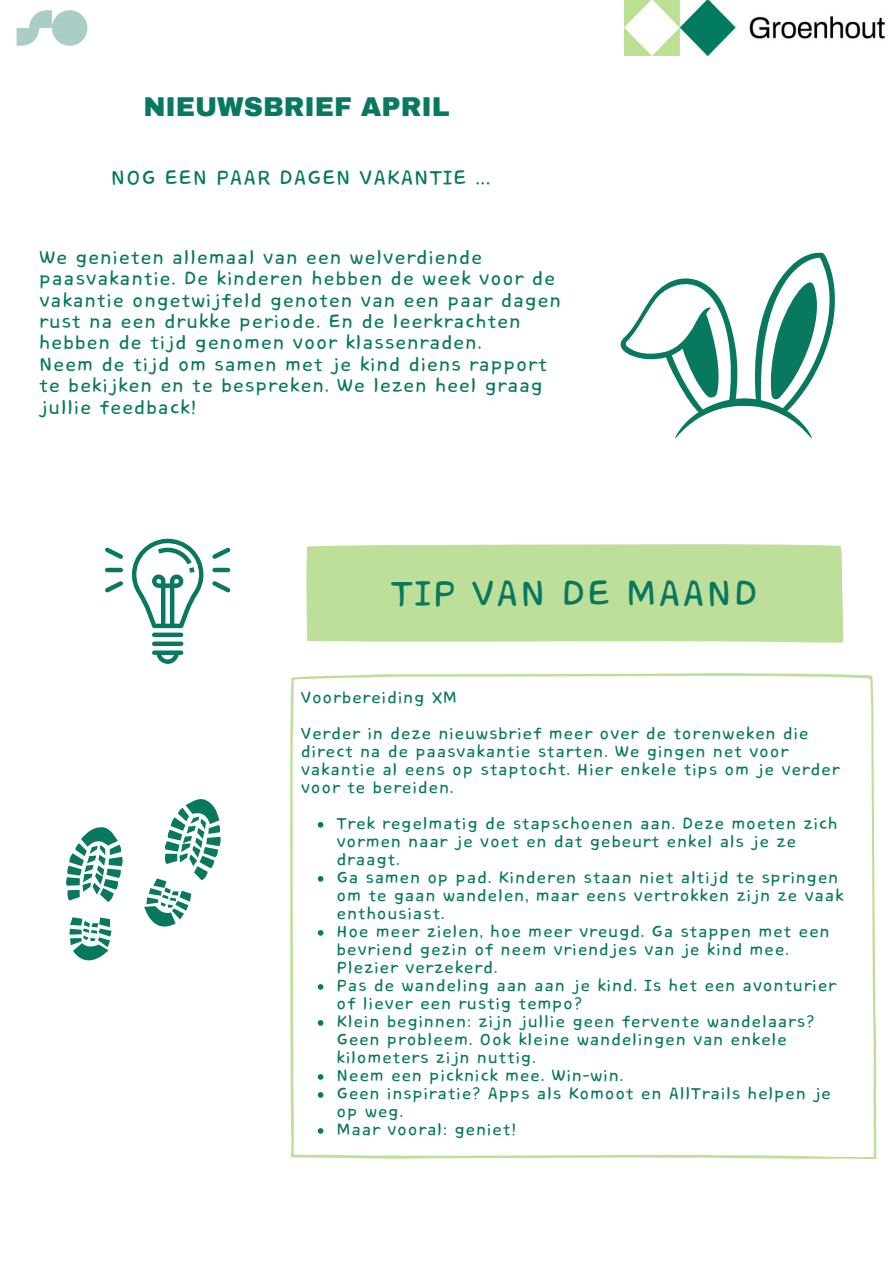
<style>
.page{position:relative;width:894px;height:1264px;background:#fff}
.page>*{position:absolute;margin:0;border:0;box-sizing:border-box;transform-origin:0 0}
.t1{font:45.75px "Core Bandi Face";color:#08795e}
.t2{font:900 26.55px "Archivo";color:#08795e}
.t3{font:25.95px "Core Bandi Face";color:#08795e}
.t4{font:24px/21.3px "Core Bandi Face";color:#08795e}
.t5{font:21px/18px "Core Bandi Face";color:#08795e}
</style>
<div class="page">
<svg style="left:290px;top:673px;width:585px;height:485px"></svg>
<div style="left:305px;top:544px;width:539px;height:99px;background:#bedf99"></div>
<img style="left:624px;top:0;width:261px;height:55px">
<img style="left:16px;top:10px;width:72px;height:36px">
<svg style="left:132px;top:538px;width:71px;height:90px"></svg>
<div style="left:152px;top:632px;width:31px;height:5px;background:#08795e;border-radius:2px"></div>
<div style="left:152px;top:641px;width:31px;height:5px;background:#08795e;border-radius:2px"></div>
<svg style="left:152px;top:650px;width:31px;height:14px"></svg>
<hr style="left:212px;top:568px;width:18px;height:4px;background:#08795e;border-radius:2px">
<svg style="left:212px;top:581px;width:18px;height:11px"></svg>
<svg style="left:212px;top:547px;width:18px;height:12px"></svg>
<hr style="left:105px;top:568px;width:18px;height:4px;background:#08795e;border-radius:2px">
<svg style="left:105px;top:581px;width:18px;height:11px"></svg>
<svg style="left:105px;top:547px;width:18px;height:12px"></svg>
<svg style="left:620px;top:252px;width:215px;height:186px"></svg>
<svg style="left:66px;top:827px;width:57px;height:75px"></svg>
<svg style="left:69px;top:917px;width:43px;height:44px"></svg>
<svg style="left:144px;top:799px;width:77px;height:128px"></svg>
<svg style="left:318px;top:822px;width:5px;height:5px"></svg>
<svg style="left:318px;top:876px;width:5px;height:5px"></svg>
<svg style="left:318px;top:930px;width:5px;height:5px"></svg>
<svg style="left:318px;top:984px;width:5px;height:5px"></svg>
<svg style="left:318px;top:1020px;width:5px;height:5px"></svg>
<svg style="left:318px;top:1074px;width:5px;height:5px"></svg>
<svg style="left:318px;top:1092px;width:5px;height:5px"></svg>
<svg style="left:318px;top:1128px;width:5px;height:5px"></svg>
<p class="t2" style="left:143px;top:93px;width:307px">NIEUWSBRIEF APRIL</p>
<h2 class="t3" style="left:111px;top:164px;width:381px">NOG EEN PAAR DAGEN VAKANTIE ...</h2>
<p class="t4" style="left:39px;top:247px;width:524px">We genieten allemaal van een welverdiende paasvakantie. De kinderen hebben de week voor de vakantie ongetwijfeld genoten van een paar dagen rust na een drukke periode. En de leerkrachten hebben de tijd genomen voor klassenraden.<br>Neem de tijd om samen met je kind diens rapport te bekijken en te bespreken. We lezen heel graag jullie feedback!</p>
<h3 class="t1" style="left:390px;top:569px;width:370px">TIP VAN DE MAAND</h3>
<p class="t5" style="left:301px;top:689px;width:158px">Voorbereiding XM</p>
<p class="t5" style="left:301px;top:725px;width:540px">Verder in deze nieuwsbrief meer over de torenweken die direct na de paasvakantie starten. We gingen net voor vakantie al eens op staptocht. Hier enkele tips om je verder voor te bereiden.</p>
<p class="t5" style="left:336px;top:815px;width:503px">Trek regelmatig de stapschoenen aan. Deze moeten zich vormen naar je voet en dat gebeurt enkel als je ze draagt.</p>
<h1 class="t5" style="left:336px;top:869px;width:509px">Ga samen op pad. Kinderen staan niet altijd te springen om te gaan wandelen, maar eens vertrokken zijn ze vaak enthousiast.</h1>
<p class="t5" style="left:336px;top:923px;width:495px">Hoe meer zielen, hoe meer vreugd. Ga stappen met een bevriend gezin of neem vriendjes van je kind mee.<br>Plezier verzekerd.</p>
<p class="t5" style="left:336px;top:977px;width:501px">Pas de wandeling aan aan je kind. Is het een avonturier of liever een rustig tempo?</p>
<p class="t5" style="left:336px;top:1013px;width:480px">Klein beginnen: zijn jullie geen fervente wandelaars?<br>Geen probleem. Ook kleine wandelingen van enkele kilometers zijn nuttig.</p>
<p class="t5" style="left:336px;top:1067px;width:288px">Neem een picknick mee. Win-win.</p>
<p class="t5" style="left:336px;top:1085px;width:496px">Geen inspiratie? Apps als Komoot en AllTrails helpen je op weg.</p>
<p class="t5" style="left:336px;top:1121px;width:182px">Maar vooral: geniet!</p>
</div>
